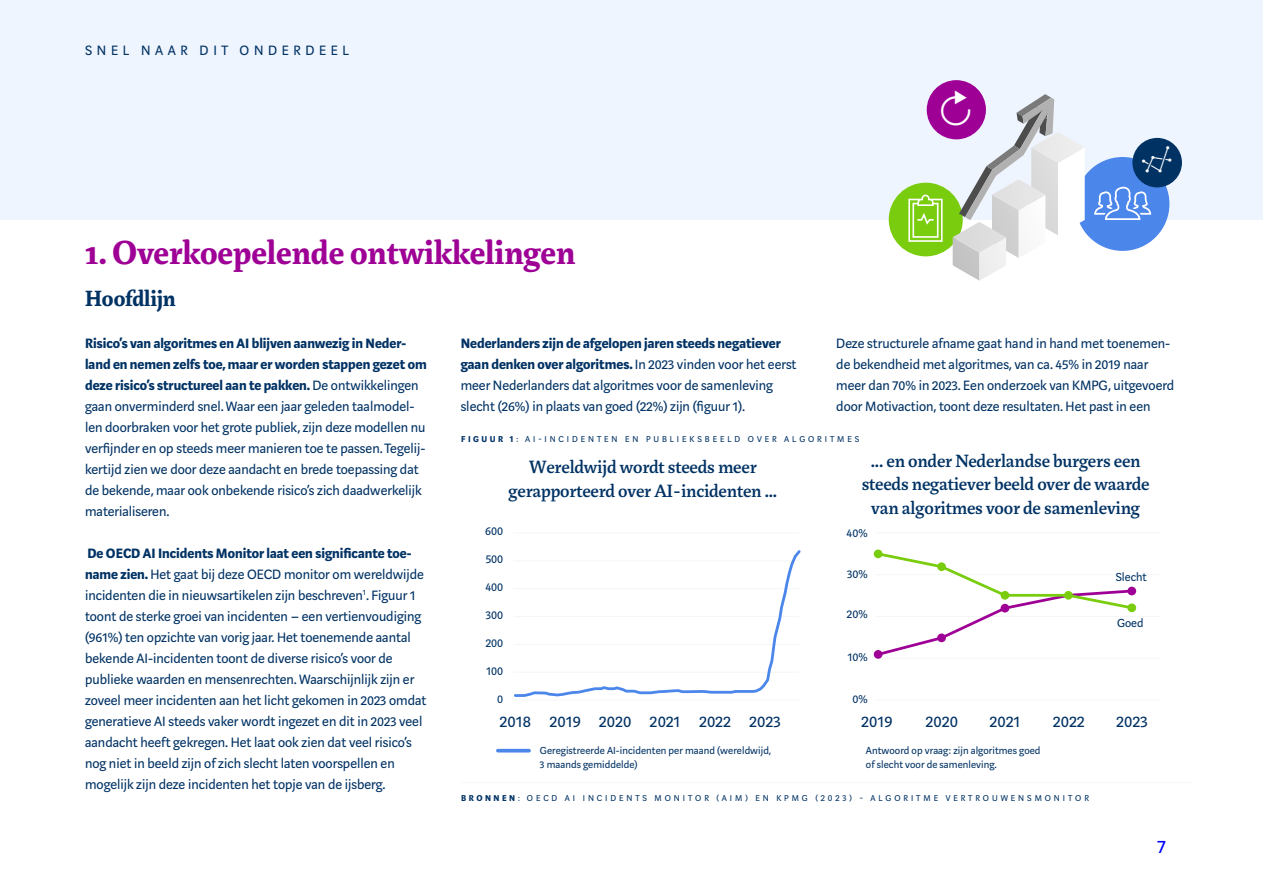
<style>
.page{position:relative;width:1263px;height:893px;background:#fff}
.page>*{position:absolute;margin:0;border:0;box-sizing:border-box;transform-origin:0 0}
.t1{font:700 36px "Marat";color:#9e0096}
.t2{font:700 24px "Marat";color:#003264}
.t3{font:21px "Marat Sans";color:#00f}
.t4{font:500 19.35px/23.2px "Marat";letter-spacing:-.01em;color:#003264;text-align:center}
.t5{font:17.85px "Marat Sans";letter-spacing:.015em;color:#003264}
.t6{font:15px/21px "Marat Sans";color:#003264}
.t7{font:15px "Marat Sans";letter-spacing:.31em;color:#003264}
.t8{font:13.2px/27.9px "Marat Sans";color:#003264}
.t9{font:12.9px "Marat Sans";color:#003264}
.t10{font:11.25px/13.5px "Marat Sans";letter-spacing:.005em;color:#003264}
.t11{font:9.45px "Marat Sans";letter-spacing:.31em;color:#003264}
.s1{font-weight:700}
</style>
<div class="page">
<div style="left:0;top:0;width:1263px;height:220px;background:#eff5fe"></div>
<hr style="left:875px;top:658px;width:285px;height:1px;background:#f5f6f7">
<hr style="left:875px;top:574px;width:285px;height:1px;background:#f5f6f7">
<hr style="left:875px;top:532px;width:285px;height:1px;background:#f5f6f7">
<hr style="left:875px;top:616px;width:285px;height:1px;background:#f5f6f7">
<hr style="left:875px;top:700px;width:285px;height:1px;background:#f5f6f7">
<svg style="left:874px;top:549px;width:8px;height:9px"></svg>
<svg style="left:875px;top:551px;width:260px;height:107px"></svg>
<div style="left:1064px;top:591px;width:9px;height:9px;background:#79cd0e;border-radius:50%"></div>
<hr style="left:513px;top:532px;width:286px;height:1px;background:#f5f6f7">
<hr style="left:513px;top:700px;width:286px;height:1px;background:#f5f6f7">
<svg style="left:514px;top:550px;width:287px;height:147px"></svg>
<hr style="left:498px;top:749px;width:31px;height:3px;background:#4b86eb">
<hr style="left:461px;top:782px;width:731px;height:1px;background:#f5f6f7">
<div style="left:1075px;top:157px;width:94px;height:94px;background:#4b86eb;border-radius:50%"></div>
<div style="left:1132px;top:138px;width:50px;height:49px;background:#003264;border-radius:50%"></div>
<div style="left:889px;top:183px;width:74px;height:73px;background:#79cd0e;border-radius:50%"></div>
<div style="left:927px;top:80px;width:59px;height:59px;background:#9e0096;border-radius:50%"></div>
<svg style="left:908px;top:90px;width:177px;height:191px"></svg>
<p class="t7" style="left:85px;top:43px;width:265px">SNEL NAAR DIT ONDERDEEL</p>
<h1 class="t1" style="left:85px;top:232px;width:492px">1. Overkoepelende ontwikkelingen</h1>
<h2 class="t2" style="left:85px;top:285px;width:92px">Hoofdlijn</h2>
<p class="t6" style="left:85px;top:333px;width:343px"><span class="s1">Risico’s van algoritmes en AI blijven aanwezig in Neder&shy;land en nemen zelfs toe, maar er worden stappen gezet om deze risico’s structureel aan te pakken.</span> De ontwikkelingen gaan onverminderd snel. Waar een jaar geleden taalmodel&shy;len doorbraken voor het grote publiek, zijn deze modellen nu verfijnder en op steeds meer manieren toe te passen. Tegelij&shy;kertijd zien we door deze aandacht en brede toepassing dat de bekende, maar ook onbekende risico’s zich daadwerkelijk materialiseren.</p>
<p class="t6" style="left:85px;top:543px;width:343px"><span class="s1">De OECD AI Incidents Monitor laat een significante toe&shy;name zien.</span> Het gaat bij deze OECD monitor om wereldwijde incidenten die in nieuwsartikelen zijn beschreven<sup>1</sup>. Figuur 1 toont de sterke groei van incidenten – een vertienvoudiging (961%) ten opzichte van vorig jaar. Het toenemende aantal bekende AI-incidenten toont de diverse risico’s voor de publieke waarden en mensenrechten. Waarschijnlijk zijn er zoveel meer incidenten aan het licht gekomen in 2023 omdat generatieve AI steeds vaker wordt ingezet en dit in 2023 veel aandacht heeft gekregen. Het laat ook zien dat veel risico’s nog niet in beeld zijn of zich slecht laten voorspellen en mogelijk zijn deze incidenten het topje van de ijsberg.</p>
<p class="t6" style="left:461px;top:333px;width:337px"><span class="s1">Nederlanders zijn de afgelopen jaren steeds negatiever gaan denken over algoritmes.</span> In 2023 vinden voor het eerst meer Nederlanders dat algoritmes voor de samenleving slecht (26%) in plaats van goed (22%) zijn (figuur 1).</p>
<p class="t6" style="left:836px;top:333px;width:339px">Deze structurele afname gaat hand in hand met toenemen&shy;de bekendheid met algoritmes, van ca. 45% in 2019 naar meer dan 70% in 2023. Een onderzoek van KMPG, uitgevoerd door Motivaction, toont deze resultaten. Het past in een</p>
<p class="t4" style="left:862px;top:450px;width:289px">... en onder Nederlandse burgers een steeds negatiever beeld over de waarde van algoritmes voor de samenleving</p>
<p class="t11" style="left:461px;top:434px;width:400px"><span class="s1">FIGUUR 1</span>: AI-INCIDENTEN EN PUBLIEKSBEELD OVER ALGORITMES</p>
<p class="t4" style="left:508px;top:456px;width:270px">Wereldwijd wordt steeds meer gerapporteerd over AI-incidenten ...</p>
<p class="t8" style="left:485px;top:517px;width:19px">600</p>
<p class="t9" style="left:846px;top:526px;width:23px">40%</p>
<p class="t8" style="left:486px;top:545px;width:19px">500</p>
<p class="t9" style="left:847px;top:567px;width:22px">30%</p>
<p class="t9" style="left:1116px;top:570px;width:32px">Slecht</p>
<p class="t9" style="left:1117px;top:616px;width:28px">Goed</p>
<p class="t8" style="left:485px;top:573px;width:19px">400</p>
<p class="t9" style="left:847px;top:608px;width:22px">20%</p>
<p class="t9" style="left:848px;top:650px;width:21px">10%</p>
<p class="t8" style="left:486px;top:601px;width:19px">300</p>
<p class="t8" style="left:486px;top:629px;width:19px">200<br>100</p>
<p class="t9" style="left:497px;top:692px;width:8px">0</p>
<p class="t9" style="left:852px;top:692px;width:17px">0%</p>
<p class="t5" style="left:500px;top:712px;width:282px">2018 2019 2020 2021 2022 2023</p>
<p class="t5" style="left:861px;top:712px;width:33px">2019</p>
<p class="t5" style="left:926px;top:712px;width:34px">2020</p>
<p class="t5" style="left:990px;top:712px;width:32px">2021</p>
<p class="t5" style="left:1053px;top:712px;width:33px">2022</p>
<p class="t5" style="left:1116px;top:712px;width:33px">2023</p>
<p class="t10" style="left:540px;top:744px;width:233px">Geregistreerde AI-incidenten per maand (wereldwijd,<br>3 maands gemiddelde)</p>
<p class="t10" style="left:866px;top:744px;width:176px">Antwoord op vraag: zijn algoritmes goed of slecht voor de samenleving.</p>
<p class="t11" style="left:461px;top:793px;width:629px"><span class="s1">BRONNEN</span>: OECD AI INCIDENTS MONITOR (AIM) EN KPMG (2023) - ALGORITME VERTROUWENSMONITOR</p>
<h3 class="t3" style="left:1157px;top:835px;width:10px">7</h3>
</div>
